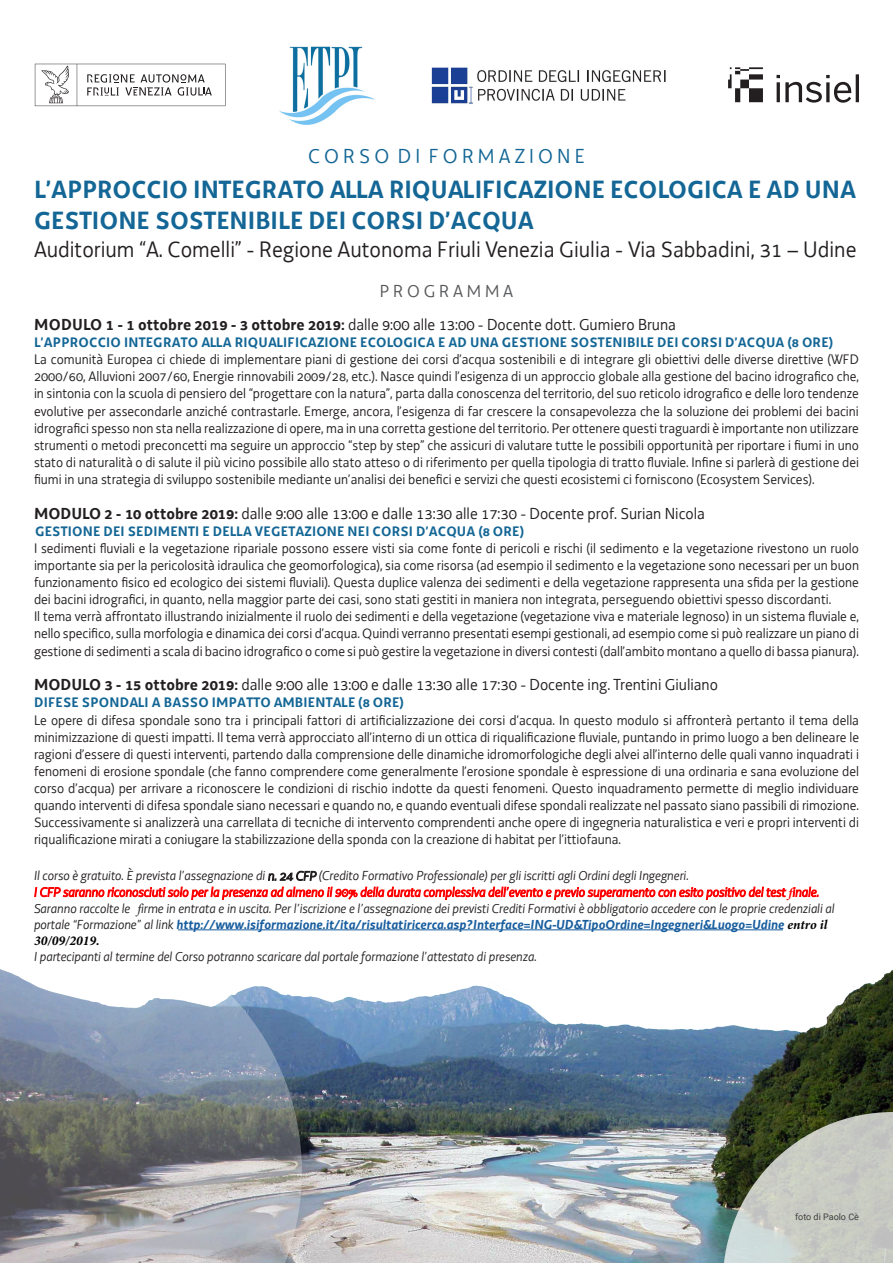
<style>
.page{position:relative;width:893px;height:1263px;background:#fff}
.page>*{position:absolute;margin:0;border:0;box-sizing:border-box;transform-origin:0 0}
.t1{font:700 25.8px/30.9px "Decima WE";color:#136695}
.t2{font:23.1px "Decima WE";color:#231f20}
.t3{font:21px "Decima WE";color:#136695}
.t4{font:18px "Decima WE";color:#57585a}
.t5{font:16.5px "Decima WE";color:#231f20}
.t6{font:14.25px/17.1px "Decima WE";color:#231f20;text-align:justify}
.t7{font:700 14.25px "Decima WE";letter-spacing:.015em;color:#136695}
.t8{font:italic 13.5px/16.2px "Decima WE";color:#231f20}
.t9{font:9px "Roboto";color:#3e3e3f}
.s1{font-weight:700}
.s2{color:#f00}
.s3{font-family:"Minion Pro";font-weight:700;color:#f00}
.s4{font-family:"Minion Pro"}
.s5{font-weight:700;color:#175d9e}
.s6{font-family:"Minion Pro";font-weight:700;color:#000}
</style>
<div class="page">
<img style="left:302px;top:969px;width:591px;height:294px">
<img style="left:279px;top:46px;width:96px;height:79px">
<svg style="left:723px;top:1112px;width:170px;height:151px"></svg>
<svg style="left:0;top:930px;width:302px;height:333px"></svg>
<svg style="left:35px;top:64px;width:190px;height:42px"></svg>
<svg style="left:776px;top:74px;width:83px;height:29px"></svg>
<svg style="left:728px;top:67px;width:35px;height:35px"></svg>
<img style="left:431px;top:67px;width:235px;height:37px">
<hr style="left:178px;top:929px;width:605px;height:1px;background:#175d9e">
<p class="t3" style="left:308px;top:143px;width:278px">C O R S O D I F O R M A Z I O N E</p>
<p class="t1" style="left:34px;top:174px;width:824px">L’APPROCCIO INTEGRATO ALLA RIQUALIFICAZIONE ECOLOGICA E AD UNA<br>GESTIONE SOSTENIBILE DEI CORSI D’ACQUA</p>
<p class="t2" style="left:34px;top:235px;width:824px">Auditorium “A. Comelli” - Regione Autonoma Friuli Venezia Giulia - Via Sabbadini, 31 – Udine</p>
<p class="t4" style="left:380px;top:281px;width:135px">P R O G R A M M A</p>
<p class="t5" style="left:34px;top:315px;width:643px"><span class="s1">MODULO 1 - 1 ottobre 2019 - 3 ottobre 2019:</span> dalle 9:00 alle 13:00 - Docente dott. Gumiero Bruna</p>
<p class="t7" style="left:34px;top:334px;width:801px">L’APPROCCIO INTEGRATO ALLA RIQUALIFICAZIONE ECOLOGICA E AD UNA GESTIONE SOSTENIBILE DEI CORSI D’ACQUA (8 ORE)</p>
<p class="t6" style="left:34px;top:351px;width:826px">La comunità Europea ci chiede di implementare piani di gestione dei corsi d’acqua sostenibili e di integrare gli obiettivi delle diverse direttive (WFD 2000/60, Alluvioni 2007/60, Energie rinnovabili 2009/28, etc.). Nasce quindi l’esigenza di un approccio globale alla gestione del bacino idrografico che, in sintonia con la scuola di pensiero del “progettare con la natura”, parta dalla conoscenza del territorio, del suo reticolo idrografico e delle loro tendenze evolutive per assecondarle anziché contrastarle. Emerge, ancora, l’esigenza di far crescere la consapevolezza che la soluzione dei problemi dei bacini idrografici spesso non sta nella realizzazione di opere, ma in una corretta gestione del territorio. Per ottenere questi traguardi è importante non utilizzare strumenti o metodi preconcetti ma seguire un approccio “step by step” che assicuri di valutare tutte le possibili opportunità per riportare i fiumi in uno stato di naturalità o di salute il più vicino possibile allo stato atteso o di riferimento per quella tipologia di tratto fluviale. Infine si parlerà di gestione dei fiumi in una strategia di sviluppo sostenibile mediante un’analisi dei benefici e servizi che questi ecosistemi ci forniscono (Ecosystem Services).</p>
<p class="t5" style="left:34px;top:504px;width:672px"><span class="s1">MODULO 2 - 10 ottobre 2019:</span> dalle 9:00 alle 13:00 e dalle 13:30 alle 17:30 - Docente prof. Surian Nicola</p>
<p class="t7" style="left:35px;top:522px;width:491px">GESTIONE DEI SEDIMENTI E DELLA VEGETAZIONE NEI CORSI D’ACQUA (8 ORE)</p>
<p class="t6" style="left:34px;top:540px;width:826px">I sedimenti fluviali e la vegetazione ripariale possono essere visti sia come fonte di pericoli e rischi (il sedimento e la vegetazione rivestono un ruolo importante sia per la pericolosità idraulica che geomorfologica), sia come risorsa (ad esempio il sedimento e la vegetazione sono necessari per un buon funzionamento fisico ed ecologico dei sistemi fluviali). Questa duplice valenza dei sedimenti e della vegetazione rappresenta una sfida per la gestione dei bacini idrografici, in quanto, nella maggior parte dei casi, sono stati gestiti in maniera non integrata, perseguendo obiettivi spesso discordanti.</p>
<p class="t6" style="left:34px;top:608px;width:826px">Il tema verrà affrontato illustrando inizialmente il ruolo dei sedimenti e della vegetazione (vegetazione viva e materiale legnoso) in un sistema fluviale e, nello specifico, sulla morfologia e dinamica dei corsi d’acqua. Quindi verranno presentati esempi gestionali, ad esempio come si può realizzare un piano di gestione di sedimenti a scala di bacino idrografico o come si può gestire la vegetazione in diversi contesti (dall’ambito montano a quello di bassa pianura).</p>
<p class="t5" style="left:34px;top:675px;width:685px"><span class="s1">MODULO 3 - 15 ottobre 2019:</span> dalle 9:00 alle 13:00 e dalle 13:30 alle 17:30 - Docente ing. Trentini Giuliano</p>
<p class="t7" style="left:34px;top:694px;width:371px">DIFESE SPONDALI A BASSO IMPATTO AMBIENTALE (8 ORE)</p>
<p class="t6" style="left:34px;top:711px;width:826px">Le opere di difesa spondale sono tra i principali fattori di artificializzazione dei corsi d’acqua. In questo modulo si affronterà pertanto il tema della minimizzazione di questi impatti. Il tema verrà approcciato all’interno di un ottica di riqualificazione fluviale, puntando in primo luogo a ben delineare le ragioni d’essere di questi interventi, partendo dalla comprensione delle dinamiche idromorfologiche degli alvei all’interno delle quali vanno inquadrati i fenomeni di erosione spondale (che fanno comprendere come generalmente l’erosione spondale è espressione di una ordinaria e sana evoluzione del corso d’acqua) per arrivare a riconoscere le condizioni di rischio indotte da questi fenomeni. Questo inquadramento permette di meglio individuare quando interventi di difesa spondale siano necessari e quando no, e quando eventuali difese spondali realizzate nel passato siano passibili di rimozione.<br>Successivamente si analizzerà una carrellata di tecniche di intervento comprendenti anche opere di ingegneria naturalistica e veri e propri interventi di riqualificazione mirati a coniugare la stabilizzazione della sponda con la creazione di habitat per l’ittiofauna.</p>
<p class="t8" style="left:34px;top:867px;width:802px">Il corso è gratuito. È prevista l’assegnazione di n. 24 CFP (Credito Formativo Professionale) per gli iscritti agli Ordini degli Ingegneri.<br><span class="s2">I CFP saranno riconosciuti solo per la presenza ad almeno il 90% della durata complessiva dell’evento e previo superamento con esito positivo del test</span> <span class="s3">f</span><span class="s2">inale.<br></span>Saranno raccolte le <span class="s4">f</span>irme in entrata e in uscita. Per l’iscrizione e l’assegnazione dei previsti Crediti Formativi è obbligatorio accedere con le proprie credenziali al portale “Formazione” al link <span class="s5">http://www.isiformazione.it/ita/risultatiricerca.asp?Interface=ING-UD&amp;TipoOrdine=Ingegneri&amp;Luogo=Udine</span> <span class="s6">entro il 30/09/2019.<br></span>I partecipanti al termine del Corso potranno scaricare dal portale formazione l’attestato di presenza.</p>
<p class="t9" style="left:795px;top:1210px;width:65px">foto di Paolo Cè</p>
</div>
